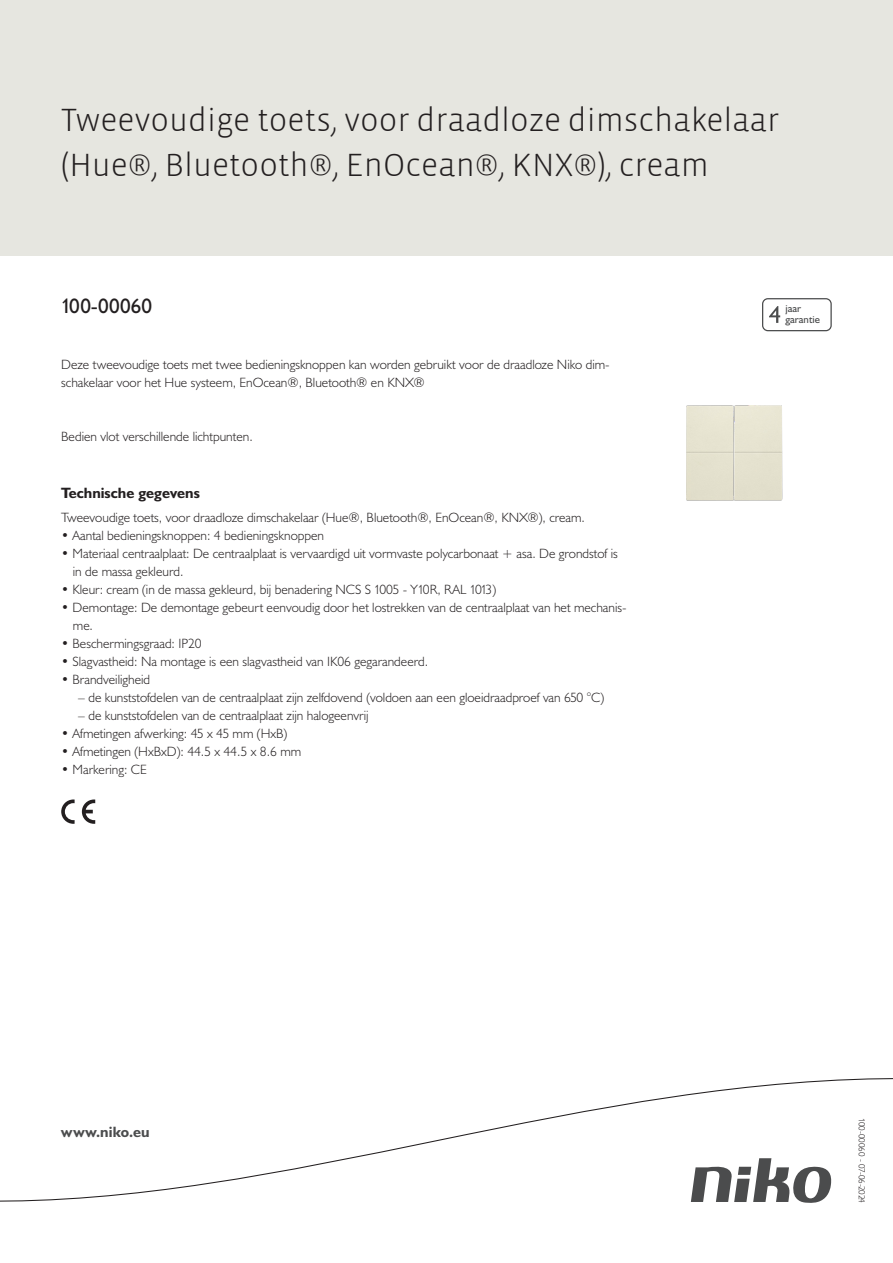
<style>
.page{position:relative;width:893px;height:1263px;background:#fff}
.page>*{position:absolute;margin:0;border:0;box-sizing:border-box;transform-origin:0 0}
.Title_datasheets{font:300 33px/45px "Vista Sans";color:#231f20}
.Article_number{font:21px "Humanist 521 BT";letter-spacing:.015em;color:#231f20}
.Titles_parts{font:700 15px "Humanist 521 BT";color:#231f20}
.titel_afbeelding{font:700 15px "Humanist 521 BT";letter-spacing:.005em;color:#4b4c4d}
.USP_Bullets{font:300 13.5px/18px "Humanist 521 BT";color:#231f20}
.Platte_tekst_CAB{font:300 13.5px/18px "Humanist 521 BT";color:#231f20}
.USP_Bullets_level_2{font:300 13.5px "Humanist 521 BT";color:#231f20}
.t1{font:10.8px/10.8px "Humanist 521 BT";color:#4b4c4d}
.Revision{font:300 9px "Humanist 521 BT";letter-spacing:-.01em;color:#231f20}
</style>
<div class="page">
<div style="left:0;top:0;width:893px;height:255px;background:#e6e6e0"></div>
<svg style="left:82px;top:799px;width:13px;height:25px"></svg>
<svg style="left:61px;top:799px;width:14px;height:25px"></svg>
<svg style="left:762px;top:298px;width:70px;height:33px"></svg>
<svg style="left:0;top:1078px;width:893px;height:125px"></svg>
<img style="left:686px;top:405px;width:97px;height:96px">
<p class="Title_datasheets" style="left:61px;top:98px;width:720px">Tweevoudige toets, voor draadloze dimschakelaar (Hue®, Bluetooth®, EnOcean®, KNX®), cream</p>
<p class="Article_number" style="left:61px;top:293px;width:92px">100-00060</p>
<p class="t1" style="left:785px;top:303px;width:36px">jaar garantie</p>
<p class="Platte_tekst_CAB" style="left:61px;top:355px;width:550px">Deze tweevoudige toets met twee bedieningsknoppen kan worden gebruikt voor de draadloze Niko dim&shy;schakelaar voor het Hue systeem, EnOcean®, Bluetooth® en KNX®</p>
<p class="Platte_tekst_CAB" style="left:61px;top:427px;width:193px">Bedien vlot verschillende lichtpunten.</p>
<p class="Titles_parts" style="left:61px;top:483px;width:140px">Technische gegevens</p>
<p class="Platte_tekst_CAB" style="left:61px;top:508px;width:525px">Tweevoudige toets, voor draadloze dimschakelaar (Hue®, Bluetooth®, EnOcean®, KNX®), cream.</p>
<p class="USP_Bullets" style="left:61px;top:526px;width:264px">• Aantal bedieningsknoppen: 4 bedieningsknoppen</p>
<p class="USP_Bullets" style="left:73px;top:544px;width:546px;text-indent:-12px">• Materiaal centraalplaat: De centraalplaat is vervaardigd uit vormvaste polycarbonaat + asa. De grondstof is in de massa gekleurd.</p>
<p class="USP_Bullets" style="left:61px;top:580px;width:436px">• Kleur: cream (in de massa gekleurd, bij benadering NCS S 1005 - Y10R, RAL 1013)</p>
<p class="USP_Bullets" style="left:73px;top:598px;width:555px;text-indent:-12px">• Demontage: De demontage gebeurt eenvoudig door het lostrekken van de centraalplaat van het mechanis&shy;me.</p>
<p class="USP_Bullets" style="left:61px;top:634px;width:142px">• Beschermingsgraad: IP20</p>
<p class="USP_Bullets" style="left:61px;top:652px;width:368px">• Slagvastheid: Na montage is een slagvastheid van IK06 gegarandeerd.</p>
<p class="USP_Bullets" style="left:61px;top:670px;width:91px">• Brandveiligheid</p>
<p class="USP_Bullets_level_2" style="left:78px;top:689px;width:527px">– de kunststofdelen van de centraalplaat zijn zelfdovend (voldoen aan een gloeidraadproef van 650 °C)</p>
<p class="USP_Bullets_level_2" style="left:78px;top:707px;width:292px">– de kunststofdelen van de centraalplaat zijn halogeenvrij</p>
<p class="USP_Bullets" style="left:61px;top:724px;width:228px">• Afmetingen afwerking: 45 x 45 mm (HxB)</p>
<p class="USP_Bullets" style="left:61px;top:742px;width:241px">• Afmetingen (HxBxD): 44.5 x 44.5 x 8.6 mm</p>
<p class="USP_Bullets" style="left:61px;top:760px;width:87px">• Markering: CE</p>
<p class="titel_afbeelding" style="left:61px;top:1122px;width:90px">www.niko.eu</p>
<p class="Revision" style="left:868px;top:1118px;width:86px;rotate:90deg">100-00060 - 07-06-2024</p>
</div>
